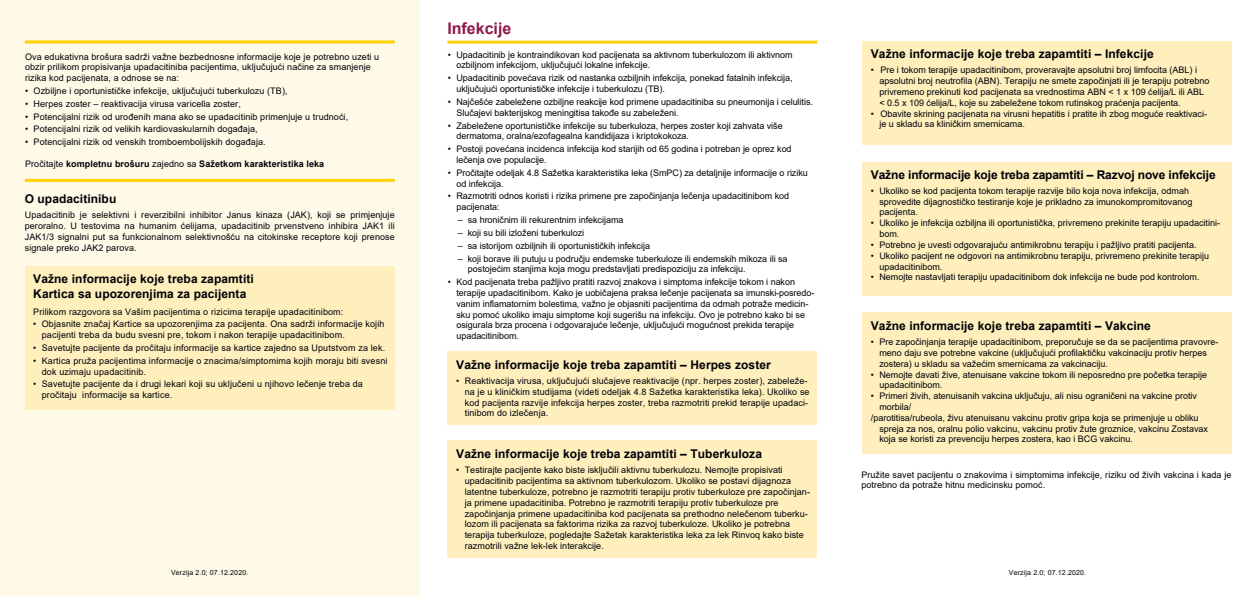
<style>
.page{position:relative;width:1256px;height:596px;background:#fff}
.page>*{position:absolute;margin:0;border:0;box-sizing:border-box;transform-origin:0 0}
.t1{font:700 16px "Arial";color:#8f194a}
.t2{font:700 12px/14.4px "Arial";letter-spacing:.005em;color:#000008}
.t3{font:9px/10.8px "Arial";color:#000008}
.t4{font:700 9px "Arial";letter-spacing:.01em;color:#000008}
.t5{font:7px "Arial";letter-spacing:.02em;color:#000008}
.s1{font-weight:400}
</style>
<div class="page">
<div style="left:0;top:0;width:420px;height:595px;background:#fefae7"></div>
<div style="left:862px;top:312px;width:369px;height:141px;background:#feefbc"></div>
<div style="left:862px;top:41px;width:369px;height:103px;background:#feefbc"></div>
<div style="left:862px;top:161px;width:369px;height:134px;background:#feefbc"></div>
<div style="left:448px;top:351px;width:369px;height:73px;background:#feefbc"></div>
<div style="left:448px;top:440px;width:369px;height:117px;background:#feefbc"></div>
<hr style="left:447px;top:41px;width:370px;height:3px;background:#fed006">
<hr style="left:25px;top:40px;width:370px;height:3px;background:#fed006">
<hr style="left:25px;top:179px;width:370px;height:3px;background:#fed006">
<div style="left:25px;top:266px;width:370px;height:143px;background:#feefbc"></div>
<p class="t3" style="left:25px;top:51px;width:356px">Ova edukativna brošura sadrži važne bezbednosne informacije koje je potrebno uzeti u obzir prilikom propisivanja upadacitiniba pacijentima, uključujući načine za smanjenje rizika kod pacijenata, a odnose se na:</p>
<p class="t3" style="left:25px;top:85px;width:264px">• Ozbiljne i oportunističke infekcije, uključujući tuberkulozu (TB),</p>
<p class="t3" style="left:25px;top:98px;width:217px">• Herpes zoster – reaktivacija virusa varicella zoster,</p>
<p class="t3" style="left:25px;top:111px;width:325px">• Potencijalni rizik od urođenih mana ako se upadacitinib primenjuje u trudnoći,</p>
<p class="t3" style="left:25px;top:124px;width:234px">• Potencijalni rizik od velikih kardiovaskularnih događaja,</p>
<p class="t3" style="left:25px;top:136px;width:242px">• Potencijalni rizik od venskih tromboembolijskih događaja.</p>
<p class="t4" style="left:25px;top:157px;width:301px"><span class="s1">Pročitajte</span> kompletnu brošuru <span class="s1">zajedno sa</span> Sažetkom karakteristika leka</p>
<h2 class="t2" style="left:25px;top:192px;width:93px">O upadacitinibu</h2>
<p class="t3" style="left:25px;top:209px;width:371px;text-align:justify">Upadacitinib je selektivni i reverzibilni inhibitor Janus kinaza (JAK), koji se primjenjuje peroralno. U testovima na humanim ćelijama, upadacitinib prvenstveno inhibira JAK1 ili JAK1/3 signalni put sa funkcionalnom selektivnošću na citokinske receptore koji prenose signale preko JAK2 parova.</p>
<h2 class="t2" style="left:33px;top:272px;width:222px">Važne informacije koje treba zapamtiti<br>Kartica sa upozorenjima za pacijenta</h2>
<p class="t3" style="left:33px;top:306px;width:312px">Prilikom razgovora sa Vašim pacijentima o rizicima terapije upadacitinibom:</p>
<p class="t3" style="left:42px;top:318px;width:344px;text-indent:-8px">• Objasnite značaj Kartice sa upozorenjima za pacijenta. Ona sadrži informacije kojih pacijenti treba da budu svesni pre, tokom i nakon terapije upadacitinibom.</p>
<p class="t3" style="left:33px;top:342px;width:353px">• Savetujte pacijente da pročitaju informacije sa kartice zajedno sa Uputstvom za lek.</p>
<p class="t3" style="left:42px;top:355px;width:347px;text-indent:-8px">• Kartica pruža pacijentima informacije o znacima/simptomima kojih moraju biti svesni dok uzimaju upadacitinib.</p>
<p class="t3" style="left:42px;top:378px;width:323px;text-indent:-8px">• Savetujte pacijente da i drugi lekari koji su uključeni u njihovo lečenje treba da pročitaju informacije sa kartice.</p>
<h1 class="t1" style="left:447px;top:17px;width:66px">Infekcije</h1>
<p class="t3" style="left:456px;top:49px;width:338px;text-indent:-8px">• Upadacitinib je kontraindikovan kod pacijenata sa aktivnom tuberkulozom ili aktivnom ozbiljnom infekcijom, uključujući lokalne infekcije.</p>
<p class="t3" style="left:456px;top:73px;width:338px;text-indent:-8px">• Upadacitinib povećava rizik od nastanka ozbiljnih infekcija, ponekad fatalnih infekcija, uključujući oportunističke infekcije i tuberkulozu (TB).</p>
<p class="t3" style="left:456px;top:96px;width:358px;text-indent:-8px">• Najčešće zabeležene ozbiljne reakcije kod primene upadacitiniba su pneumonija i celulitis.<br>Slučajevi bakterijskog meningitisa takođe su zabeleženi.</p>
<p class="t3" style="left:456px;top:120px;width:328px;text-indent:-8px">• Zabeležene oportunističke infekcije su tuberkuloza, herpes zoster koji zahvata više dermatoma, oralna/ezofagealna kandidijaza i kriptokokoza.</p>
<p class="t3" style="left:456px;top:143px;width:337px;text-indent:-8px">• Postoji povećana incidenca infekcija kod starijih od 65 godina i potreban je oprez kod lečenja ove populacije.</p>
<p class="t3" style="left:456px;top:167px;width:353px;text-indent:-8px">• Pročitajte odeljak 4.8 Sažetka karakteristika leka (SmPC) za detaljnije informacije o riziku od infekcija.</p>
<p class="t3" style="left:456px;top:191px;width:334px;text-indent:-8px">• Razmotriti odnos koristi i rizika primene pre započinjanja lečenja upadacitinibom kod pacijenata:</p>
<p class="t3" style="left:458px;top:214px;width:167px">– sa hroničnim ili rekurentnim infekcijama</p>
<p class="t3" style="left:458px;top:227px;width:128px">– koji su bili izloženi tuberkulozi</p>
<p class="t3" style="left:458px;top:240px;width:194px">– sa istorijom ozbiljnih ili oportunističkih infekcija</p>
<p class="t3" style="left:468px;top:253px;width:321px;text-indent:-10px">– koji borave ili putuju u području endemske tuberkuloze ili endemskih mikoza ili sa postojećim stanjima koja mogu predstavljati predispoziciju za infekciju.</p>
<p class="t3" style="left:456px;top:276px;width:359px;text-indent:-8px">• Kod pacijenata treba pažljivo pratiti razvoj znakova i simptoma infekcije tokom i nakon terapije upadacitinibom. Kako je uobičajena praksa lečenje pacijenata sa imunski-posredo&shy;vanim inflamatornim bolestima, važno je objasniti pacijentima da odmah potraže medicin&shy;sku pomoć ukoliko imaju simptome koji sugerišu na infekciju. Ovo je potrebno kako bi se osigurala brza procena i odgovarajuće lečenje, uključujući mogućnost prekida terapije upadacitinibom.</p>
<h2 class="t2" style="left:456px;top:357px;width:316px">Važne informacije koje treba zapamtiti – Herpes zoster</h2>
<p class="t3" style="left:465px;top:375px;width:346px;text-indent:-9px">• Reaktivacija virusa, uključujući slučajeve reaktivacije (npr. herpes zoster), zabeleže&shy;na je u kliničkim studijama (videti odeljak 4.8 Sažetka karakteristika leka). Ukoliko se kod pacijenta razvije infekcija herpes zoster, treba razmotriti prekid terapije upadaci&shy;tinibom do izlečenja.</p>
<h2 class="t2" style="left:456px;top:446px;width:307px">Važne informacije koje treba zapamtiti – Tuberkuloza</h2>
<p class="t3" style="left:465px;top:464px;width:347px;text-indent:-8px">• Testirajte pacijente kako biste isključili aktivnu tuberkulozu. Nemojte propisivati upadacitinib pacijentima sa aktivnom tuberkulozom. Ukoliko se postavi dijagnoza latentne tuberkuloze, potrebno je razmotriti terapiju protiv tuberkuloze pre započinjan&shy;ja primene upadacitiniba. Potrebno je razmotriti terapiju protiv tuberkuloze pre započinjanja primene upadacitiniba kod pacijenata sa prethodno nelečenom tuberku&shy;lozom ili pacijenata sa faktorima rizika za razvoj tuberkuloze. Ukoliko je potrebna terapija tuberkuloze, pogledajte Sažetak karakteristika leka za lek Rinvoq kako biste razmotrili važne lek-lek interakcije.</p>
<h2 class="t2" style="left:871px;top:47px;width:284px">Važne informacije koje treba zapamtiti – Infekcije</h2>
<p class="t3" style="left:879px;top:65px;width:332px;text-indent:-8px">• Pre i tokom terapije upadacitinibom, proveravajte apsolutni broj limfocita (ABL) i apsolutni broj neutrofila (ABN). Terapiju ne smete započinjati ili je terapiju potrebno privremeno prekinuti kod pacijenata sa vrednostima ABN &lt; 1 x 109 ćelija/L ili ABL &lt; 0.5 x 109 ćelija/L, koje su zabeležene tokom rutinskog praćenja pacijenta.</p>
<p class="t3" style="left:879px;top:108px;width:329px;text-indent:-8px">• Obavite skrining pacijenata na virusni hepatitis i pratite ih zbog moguće reaktivaci&shy;je u skladu sa kliničkim smernicama.</p>
<h2 class="t2" style="left:871px;top:167px;width:346px">Važne informacije koje treba zapamtiti – Razvoj nove infekcije</h2>
<p class="t3" style="left:879px;top:185px;width:315px;text-indent:-8px">• Ukoliko se kod pacijenta tokom terapije razvije bilo koja nova infekcija, odmah sprovedite dijagnostičko testiranje koje je prikladno za imunokompromitovanog pacijenta.</p>
<p class="t3" style="left:879px;top:217px;width:342px;text-indent:-8px">• Ukoliko je infekcija ozbiljna ili oportunistička, privremeno prekinite terapiju upadacitini&shy;bom.</p>
<p class="t3" style="left:871px;top:239px;width:327px">• Potrebno je uvesti odgovarajuću antimikrobnu terapiju i pažljivo pratiti pacijenta.</p>
<p class="t3" style="left:879px;top:250px;width:331px;text-indent:-8px">• Ukoliko pacijent ne odgovori na antimikrobnu terapiju, privremeno prekinite terapiju upadacitinibom.</p>
<p class="t3" style="left:871px;top:271px;width:330px">• Nemojte nastavljati terapiju upadacitinibom dok infekcija ne bude pod kontrolom.</p>
<h2 class="t2" style="left:871px;top:318px;width:282px">Važne informacije koje treba zapamtiti – Vakcine</h2>
<p class="t3" style="left:879px;top:336px;width:341px;text-indent:-8px">• Pre započinjanja terapije upadacitinibom, preporučuje se da se pacijentima pravovre&shy;meno daju sve potrebne vakcine (uključujući profilaktičku vakcinaciju protiv herpes zostera) u skladu sa važećim smernicama za vakcinaciju.</p>
<p class="t3" style="left:879px;top:368px;width:329px;text-indent:-8px">• Nemojte davati žive, atenuisane vakcine tokom ili neposredno pre početka terapije upadacitinibom.</p>
<p class="t3" style="left:871px;top:390px;width:328px">• Primeri živih, atenuisanih vakcina uključuju, ali nisu ograničeni na vakcine protiv</p>
<p class="t3" style="left:879px;top:401px;width:34px">morbila/</p>
<p class="t3" style="left:871px;top:412px;width:329px">/parotitisa/rubeola, živu atenuisanu vakcinu protiv gripa koja se primenjuje u obliku</p>
<p class="t3" style="left:879px;top:422px;width:330px">spreja za nos, oralnu polio vakcinu, vakcinu protiv žute groznice, vakcinu Zostavax</p>
<p class="t3" style="left:879px;top:433px;width:255px">koja se koristi za prevenciju herpes zostera, kao i BCG vakcinu.</p>
<p class="t3" style="left:861px;top:468px;width:371px">Pružite savet pacijentu o znakovima i simptomima infekcije, riziku od živih vakcina i kada je potrebno da potraže hitnu medicinsku pomoć.</p>
<p class="t5" style="left:171px;top:567px;width:79px">Verzija 2.0; 07.12.2020.</p>
<p class="t5" style="left:1009px;top:567px;width:79px">Verzija 2.0; 07.12.2020.</p>
</div>
